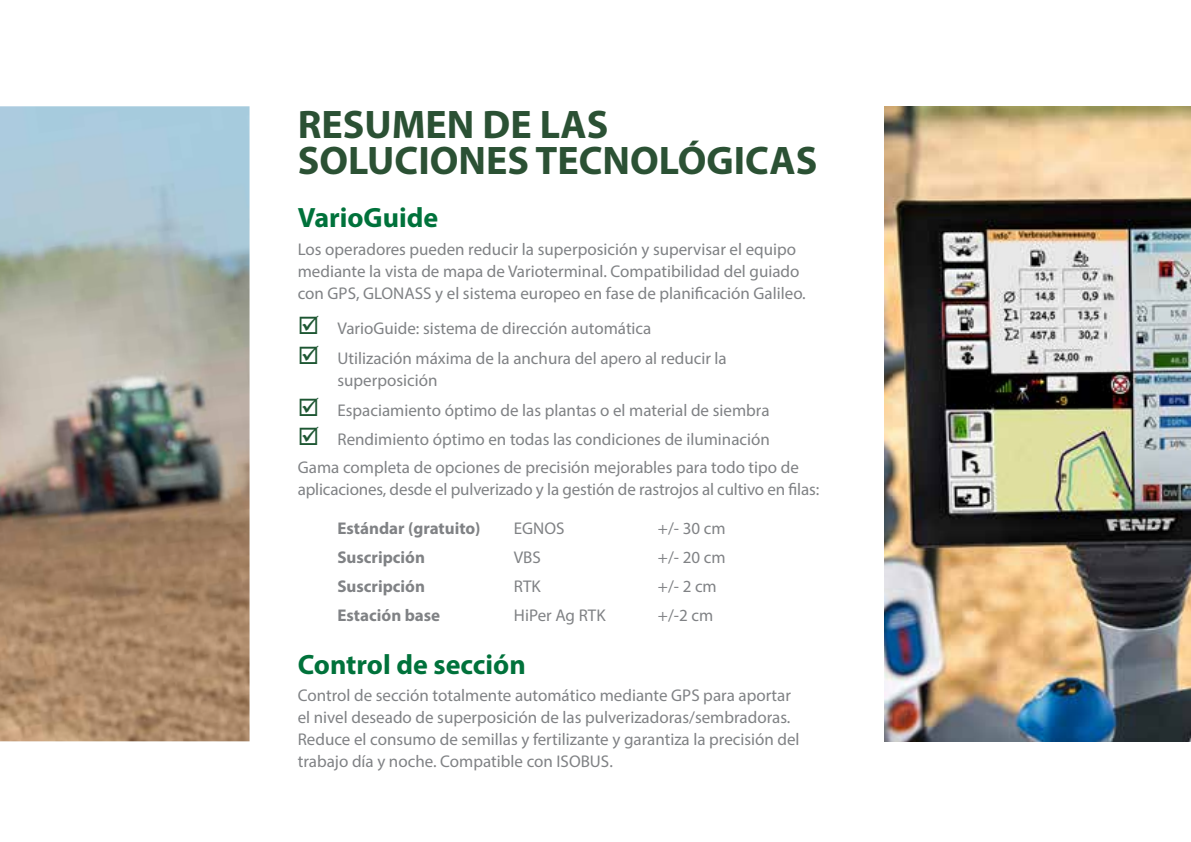
<style>
.page{position:relative;width:1191px;height:842px;background:#fff}
.page>*{position:absolute;margin:0;border:0;box-sizing:border-box;transform-origin:0 0}
.t1{font:700 40px/36px "Myriad Pro";color:#2b5134}
.t2{font:700 28px "Myriad Pro";color:#00723b}
.t3{font:17px/22px "Myriad Pro";color:#808285}
.t4{font:700 17px "Myriad Pro";color:#808285}
.s1{color:#1d5632}
</style>
<div class="page">
<img style="left:0;top:106px;width:249px;height:635px">
<img style="left:884px;top:106px;width:307px;height:635px">
<h1 class="t1" style="left:298px;top:106px;width:521px">RESUMEN DE LAS<br>SOLUCIONES TECNOLÓGICAS</h1>
<h2 class="t2" style="left:298px;top:200px;width:142px">VarioGuide</h2>
<p class="t3" style="left:298px;top:238px;width:509px">Los operadores pueden reducir la superposición y supervisar el equipo mediante la vista de mapa de Varioterminal. Compatibilidad del guiado con GPS, GLONASS y el sistema europeo en fase de planificación Galileo.</p>
<p class="t3" style="left:298px;top:317px;width:355px"><span class="s1">☑</span> VarioGuide: sistema de dirección automática</p>
<p class="t3" style="left:337px;top:347px;width:391px;text-indent:-40px"><span class="s1">☑</span> Utilización máxima de la anchura del apero al reducir la superposición</p>
<p class="t3" style="left:298px;top:399px;width:473px"><span class="s1">☑</span> Espaciamiento óptimo de las plantas o el material de siembra</p>
<p class="t3" style="left:298px;top:426px;width:503px;line-height:27.6px"><span class="s1">☑</span> Rendimiento óptimo en todas las condiciones de iluminación<br>Gama completa de opciones de precisión mejorables para todo tipo de</p>
<p class="t3" style="left:298px;top:478px;width:523px">aplicaciones, desde el pulverizado y la gestión de rastrojos al cultivo en filas:</p>
<p class="t4" style="left:337px;top:517px;width:145px">Estándar (gratuito)</p>
<p class="t3" style="left:514px;top:517px;width:52px">EGNOS</p>
<p class="t3" style="left:658px;top:517px;width:69px">+/- 30 cm</p>
<p class="t4" style="left:337px;top:546px;width:89px">Suscripción</p>
<p class="t3" style="left:514px;top:546px;width:29px">VBS</p>
<p class="t3" style="left:658px;top:546px;width:69px">+/- 20 cm</p>
<p class="t4" style="left:337px;top:575px;width:89px">Suscripción</p>
<p class="t3" style="left:514px;top:575px;width:28px">RTK</p>
<p class="t3" style="left:658px;top:575px;width:60px">+/- 2 cm</p>
<p class="t4" style="left:337px;top:604px;width:104px">Estación base</p>
<p class="t3" style="left:514px;top:604px;width:93px">HiPer Ag RTK</p>
<p class="t3" style="left:658px;top:604px;width:57px">+/-2 cm</p>
<h2 class="t2" style="left:298px;top:646px;width:229px">Control de sección</h2>
<p class="t3" style="left:298px;top:684px;width:503px">Control de sección totalmente automático mediante GPS para aportar el nivel deseado de superposición de las pulverizadoras/sembradoras.<br>Reduce el consumo de semillas y fertilizante y garantiza la precisión del trabajo día y noche. Compatible con ISOBUS.</p>
</div>
